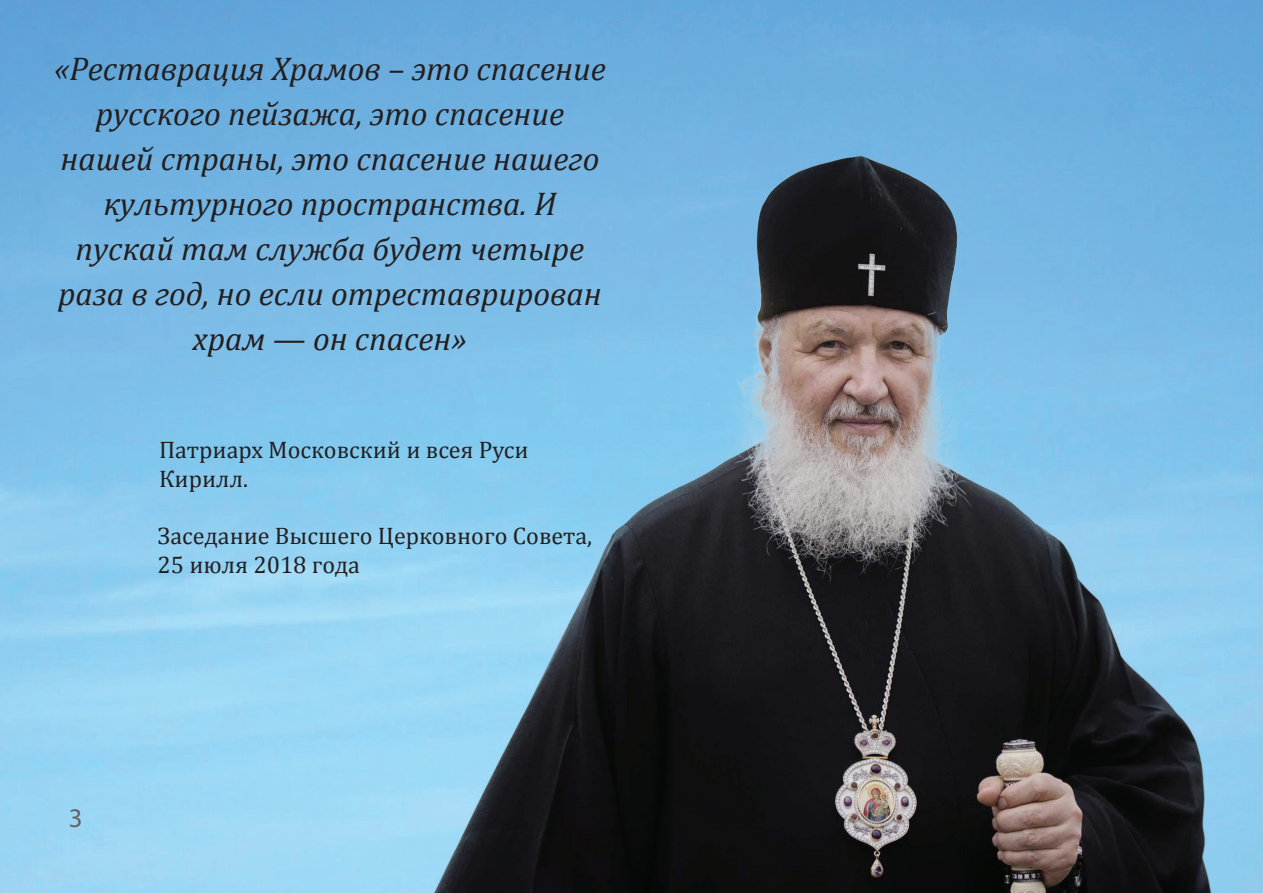
<style>
.page{position:relative;width:1263px;height:893px;background:#fff}
.page>*{position:absolute;margin:0;border:0;box-sizing:border-box;transform-origin:0 0}
.t1{font:italic 33px/45px "Cambria";color:#231f20;text-align:center}
.t2{font:27px "Myriad Pro";color:#636366}
.t3{font:24px/28.8px "Cambria";color:#231f20}
</style>
<div class="page">
<img style="left:0;top:0;width:1263px;height:893px">
<img style="left:400px;top:153px;width:824px;height:740px">
<p class="t1" style="left:54px;top:45px;width:553px">«Реставрация Храмов – это спасение русского пейзажа, это спасение нашей страны, это спасение нашего культурного пространства. И пускай там служба будет четыре раза в год, но если отреставрирован храм — он спасен»</p>
<p class="t3" style="left:159px;top:435px;width:371px">Патриарх Московский и всея Руси<br>Кирилл.</p>
<p class="t3" style="left:158px;top:521px;width:436px">Заседание Высшего Церковного Совета,<br>25 июля 2018 года</p>
<p class="t2" style="left:69px;top:801px;width:15px">3</p>
</div>
